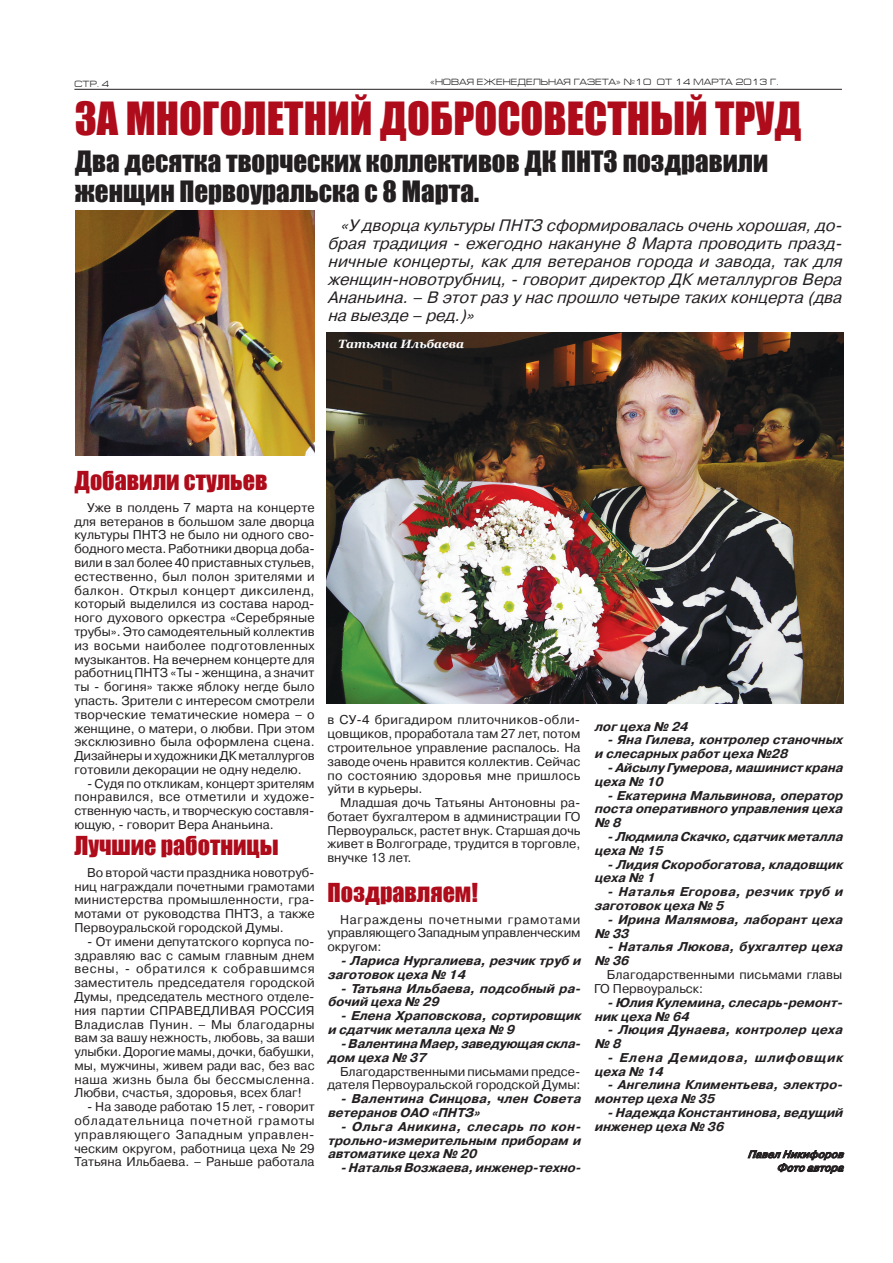
<style>
.page{position:relative;width:893px;height:1263px;background:#fff}
.page>*{position:absolute;margin:0;border:0;box-sizing:border-box;transform-origin:0 0}
.t1{font:42px "Impact";color:#af0c1b}
.t2{font:27px/30px "Impact";color:#231f20}
.t3{font:24px "Impact";color:#af0c1b}
.t4{font:italic 16.5px/18px "Pragmatica C";color:#231f20;text-align:justify}
.t5{font:12.75px/13.8px "Pragmatica C";color:#231f20;text-align:justify}
.t6{font:italic 700 12.75px/13.8px "Pragmatica C";color:#231f20}
.t7{font:italic 700 12px "Georgia";color:#fff}
.t8{font:italic 700 10.5px/13.5px "Pragmatica Light C";color:#231f20;text-align:right}
.t9{font:9px "Europe Ext";color:#231f20}
</style>
<div class="page">
<hr style="left:74px;top:89px;width:768px;height:1px;background:#231f20">
<svg style="left:747px;top:1150px;width:98px;height:24px"></svg>
<img style="left:76px;top:210px;width:239px;height:246px">
<img style="left:326px;top:333px;width:517px;height:371px">
<p class="t9" style="left:74px;top:79px;width:37px">стр. 4</p>
<p class="t9" style="left:430px;top:77px;width:350px">«Новая еженедельная газета» №10 от 14 марта 2013 г.</p>
<h1 class="t1" style="left:75px;top:85px;width:729px">За многолетний добросовестный труд</h1>
<h2 class="t2" style="left:75px;top:146px;width:695px">Два десятка творческих коллективов ДК ПНТЗ поздравили женщин Первоуральска с 8 марта.</h2>
<p class="t4" style="left:327px;top:216px;width:520px;text-indent:13px">«У дворцакультуры ПНТЗ сформироваласьоченьхорошая,до&shy;браятрадиция-ежегодно накануне 8 мартапроводитьпразд&shy;ничные концерты, как для ветеранов города и завода, так для женщин-новотрубниц,-говоритдиректор ДК металлурговВера Ананьина.– В этотразунаспрошло четыре такихконцерта(два навыезде – ред.)»</p>
<p class="t7" style="left:338px;top:336px;width:127px">Татьяна Ильбаева</p>
<h3 class="t3" style="left:74px;top:462px;width:194px">Добавили стульев</h3>
<p class="t5" style="left:74px;top:500px;width:242px;text-indent:13px">Уже в полдень 7 марта на концерте для ветеранов в большом зале дворца культуры ПНТЗ не было ни одного сво&shy;бодного места. Работники дворца доба&shy;вили в зал более 40 приставных стульев, естественно, был полон зрителями и балкон. Открыл концерт диксиленд, который выделился из состава народ&shy;ного духового оркестра «Серебряные трубы». Это самодеятельный коллектив из восьми наиболее подготовленных музыкантов. На вечернем концерте для работниц ПНТЗ «Ты - женщина, а значит ты - богиня» также яблоку негде было упасть. Зрители с интересом смотрели творческие тематические номера – о женщине, о матери, о любви. При этом эксклюзивно была оформлена сцена.<br>Дизайнеры и художники ДК металлургов готовили декорации не одну неделю.</p>
<p class="t5" style="left:74px;top:776px;width:242px;text-indent:13px">- Судя по откликам, концерт зрителям понравился, все отметили и художе&shy;ственную часть, и творческую составля&shy;ющую, - говорит Вера Ананьина.</p>
<h3 class="t3" style="left:74px;top:827px;width:206px">Лучшие работницы</h3>
<p class="t5" style="left:74px;top:865px;width:242px;text-indent:13px">Во второй части праздника новотруб&shy;ниц награждали почетными грамотами министерства промышленности, гра&shy;мотами от руководства ПНТЗ, а также Первоуральской городской Думы.</p>
<p class="t5" style="left:74px;top:934px;width:242px;text-indent:13px">- От имени депутатского корпуса по&shy;здравляю вас с самым главным днем весны, - обратился к собравшимся заместитель председателя городской Думы, председатель местного отделе&shy;ния партии СПРАВЕДЛИВАЯ РОССИЯ Владислав Пунин. – Мы благодарны вам за вашу нежность, любовь, за ваши улыбки. Дорогие мамы, дочки, бабушки, мы, мужчины, живем ради вас, без вас наша жизнь была бы бессмысленна.<br>Любви, счастья, здоровья, всех благ!</p>
<p class="t5" style="left:74px;top:1100px;width:242px;text-indent:13px">- На заводе работаю 15 лет, - говорит обладательница почетной грамоты управляющего Западным управлен&shy;ческим округом, работница цеха № 29<br>Татьяна Ильбаева. – Раньше работала</p>
<p class="t5" style="left:327px;top:713px;width:255px">в СУ-4 бригадиром плиточников-обли&shy;цовщиков, проработала там 27 лет, потом строительное управление распалось. На заводе очень нравится коллектив. Сейчас по состоянию здоровья мне пришлось уйти в курьеры.</p>
<p class="t5" style="left:327px;top:796px;width:255px;text-indent:13px">Младшая дочь Татьяны Антоновны ра&shy;ботает бухгалтером в администрации ГО Первоуральск, растет внук. Старшая дочь живет в Волгограде, трудится в торговле, внучке 13 лет.</p>
<h3 class="t3" style="left:327px;top:874px;width:152px">Поздравляем!</h3>
<p class="t5" style="left:327px;top:912px;width:254px;text-indent:13px">Награждены почетными грамотами управляющего Западным управленческим округом:</p>
<p class="t6" style="left:327px;top:954px;width:258px;text-indent:13px">-Лариса Нургалиева,резчиктруб и заготовокцеха № 14</p>
<p class="t6" style="left:327px;top:981px;width:258px;text-indent:13px">-Татьяна Ильбаева,подсобный ра&shy;бочий цеха № 29</p>
<p class="t6" style="left:327px;top:1009px;width:258px;text-indent:13px">-Елена Храповскова,сортировщик и сдатчикметалла цеха № 9</p>
<p class="t6" style="left:327px;top:1037px;width:258px;text-indent:13px">-Валентина Маер,заведующаяскла&shy;дом цеха № 37</p>
<p class="t5" style="left:327px;top:1064px;width:254px;text-align:right">Благодарственными письмами предсе&shy;дателя Первоуральской городской Думы:</p>
<p class="t6" style="left:327px;top:1092px;width:258px;text-indent:13px">- Валентина Синцова, член Совета ветеранов ОАО «ПНТЗ»</p>
<p class="t6" style="left:327px;top:1119px;width:258px;text-align:justify;text-indent:13px">- Ольга Аникина, слесарь по кон&shy;трольно-измерительным приборам и автоматике цеха № 20</p>
<p class="t6" style="left:340px;top:1161px;width:246px">-Наталья Возжаева,инженер-техно-</p>
<p class="t6" style="left:594px;top:719px;width:99px">логцеха № 24</p>
<p class="t6" style="left:607px;top:733px;width:241px">-Яна Гилева,контролер станочных</p>
<p class="t6" style="left:594px;top:747px;width:199px">и слесарныхработцеха №28</p>
<p class="t6" style="left:607px;top:761px;width:241px">-АйсылуГумерова,машинисткрана</p>
<p class="t6" style="left:594px;top:775px;width:74px">цеха № 10</p>
<p class="t6" style="left:607px;top:788px;width:241px">-Екатерина Мальвинова,оператор</p>
<p class="t6" style="left:594px;top:802px;width:253px">поста оперативного управления цеха</p>
<p class="t6" style="left:594px;top:816px;width:31px">№ 8</p>
<p class="t6" style="left:607px;top:830px;width:241px">-Людмила Скачко,сдатчикметалла</p>
<p class="t6" style="left:594px;top:844px;width:74px">цеха № 15</p>
<p class="t6" style="left:607px;top:857px;width:241px">-Лидия Скоробогатова,кладовщик</p>
<p class="t6" style="left:594px;top:871px;width:66px">цеха № 1</p>
<p class="t6" style="left:594px;top:885px;width:254px;text-indent:13px">- Наталья Егорова, резчик труб и заготовокцеха № 5</p>
<p class="t6" style="left:594px;top:913px;width:253px;text-indent:13px">- Ирина Малямова, лаборант цеха № 33</p>
<p class="t6" style="left:594px;top:940px;width:253px;text-indent:13px">- Наталья Люкова, бухгалтер цеха № 36</p>
<p class="t5" style="left:594px;top:968px;width:250px;text-indent:13px">Благодарственными письмами главы<br>ГО Первоуральск:</p>
<p class="t6" style="left:594px;top:995px;width:253px;text-indent:13px">-Юлия Кулемина,слесарь-ремонт&shy;никцеха № 64</p>
<p class="t6" style="left:594px;top:1023px;width:253px;text-indent:13px">- Люция Дунаева, контролер цеха № 8</p>
<p class="t6" style="left:594px;top:1051px;width:254px;text-indent:13px">- Елена Демидова, шлифовщик цеха № 14</p>
<p class="t6" style="left:594px;top:1078px;width:254px;text-indent:13px">-Ангелина Климентьева,электро&shy;монтер цеха № 35</p>
<p class="t6" style="left:594px;top:1106px;width:254px;text-indent:13px">-Надежда Константинова,ведущий инженер цеха № 36</p>
<p class="t8" style="left:747px;top:1148px;width:101px">ПавелНикифоров<br>Фотоавтора</p>
</div>
